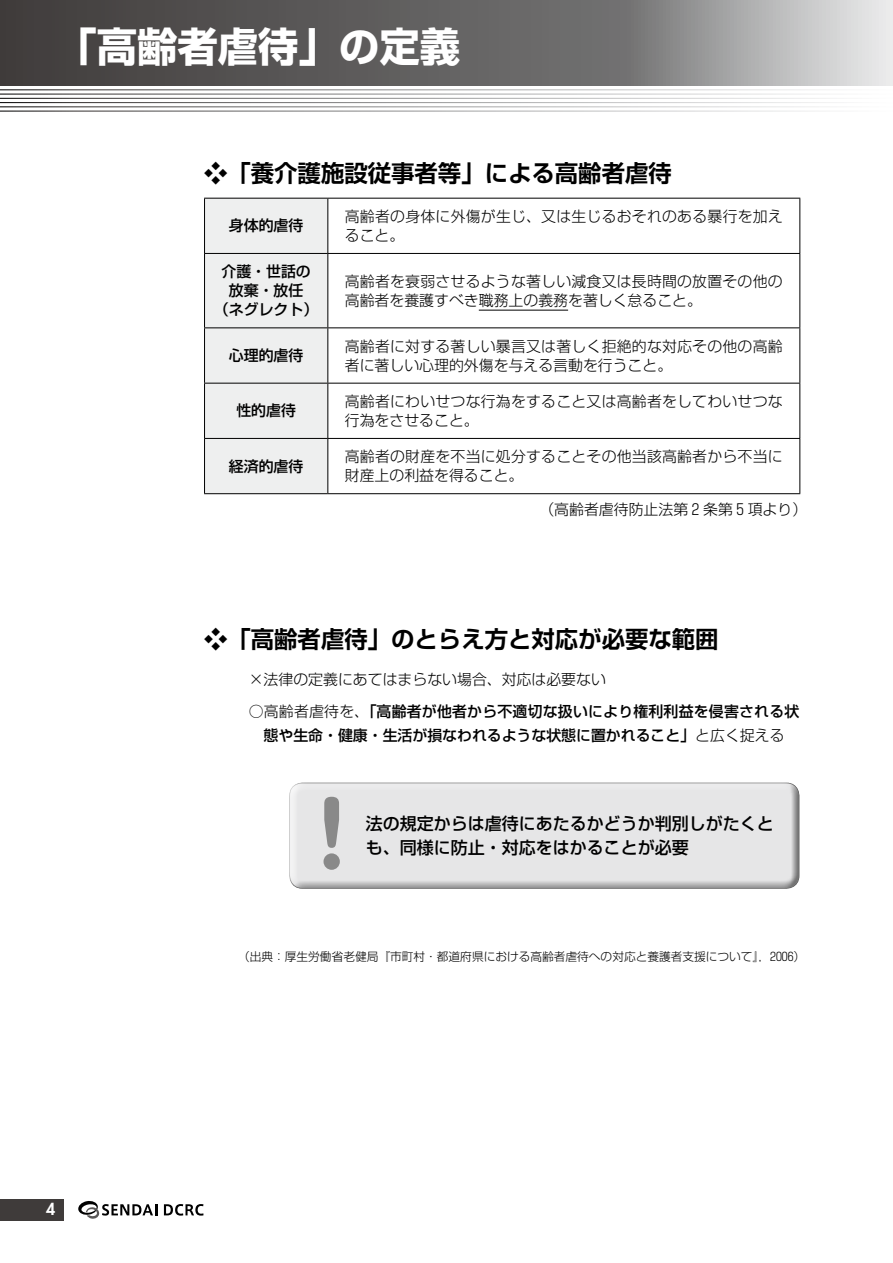
<style>
.page{position:relative;width:893px;height:1263px;background:#fff}
.page>*{position:absolute;margin:0;border:0;box-sizing:border-box;transform-origin:0 0}
.t1{font:700 85.05px "Shin M Go Pro";color:#898989}
.t2{font:700 40.35px "Shin Go Pro";color:#fff}
.t3{font:700 23.4px "Shin Go Pro De";color:#000}
.t4{font:500 16.95px/23.4px "Shin Go Pro";color:#000}
.t5{font:800 15.9px "Futura Std";color:#fff}
.t6{font:300 14.85px/19.2px "Shin Go Pro";letter-spacing:.015em;color:#000}
.t7{font:500 14.85px/19.2px "Shin Go Pro";color:#000;text-align:center}
.t8{font:300 11.7px "Shin Go Pro";color:#000}
.s1{font-weight:300}
</style>
<div class="page">
<svg style="left:164px;top:1204px;width:40px;height:11px"></svg>
<svg style="left:78px;top:1201px;width:79px;height:18px"></svg>
<div style="left:0;top:1199px;width:64px;height:21px;background:#3f3b3a"></div>
<div style="left:205px;top:199px;width:122px;height:294px;background:#eeefef"></div>
<hr style="left:204px;top:198px;width:124px;height:1px;background:#000">
<hr style="left:204px;top:199px;width:1px;height:54px;background:#000">
<hr style="left:328px;top:198px;width:472px;height:1px;background:#000">
<hr style="left:327px;top:199px;width:1px;height:54px;background:#000">
<hr style="left:799px;top:199px;width:1px;height:54px;background:#000">
<hr style="left:204px;top:253px;width:124px;height:1px;background:#000">
<hr style="left:204px;top:254px;width:1px;height:73px;background:#000">
<hr style="left:328px;top:253px;width:472px;height:1px;background:#000">
<hr style="left:327px;top:254px;width:1px;height:73px;background:#000">
<hr style="left:799px;top:254px;width:1px;height:73px;background:#000">
<hr style="left:204px;top:327px;width:124px;height:1px;background:#000">
<hr style="left:204px;top:328px;width:1px;height:55px;background:#000">
<hr style="left:328px;top:327px;width:472px;height:1px;background:#000">
<hr style="left:327px;top:328px;width:1px;height:55px;background:#000">
<hr style="left:799px;top:328px;width:1px;height:55px;background:#000">
<hr style="left:204px;top:383px;width:124px;height:1px;background:#000">
<hr style="left:204px;top:384px;width:1px;height:54px;background:#000">
<hr style="left:328px;top:383px;width:472px;height:1px;background:#000">
<hr style="left:327px;top:384px;width:1px;height:54px;background:#000">
<hr style="left:799px;top:384px;width:1px;height:54px;background:#000">
<hr style="left:204px;top:438px;width:124px;height:1px;background:#000">
<hr style="left:204px;top:439px;width:1px;height:54px;background:#000">
<hr style="left:328px;top:438px;width:472px;height:1px;background:#000">
<hr style="left:327px;top:439px;width:1px;height:54px;background:#000">
<hr style="left:799px;top:439px;width:1px;height:54px;background:#000">
<hr style="left:204px;top:493px;width:124px;height:1px;background:#000">
<hr style="left:328px;top:493px;width:472px;height:1px;background:#000">
<hr style="left:479px;top:310px;width:89px;height:1px;background:#000">
<div style="left:288px;top:781px;width:513px;height:110px;background:#000;opacity:.5"></div>
<svg style="left:0;top:0;width:893px;height:85px;background:#737272"></svg>
<h2 class="t2" style="left:56px;top:15px;width:405px">「高齢者虐待」の定義</h2>
<h3 class="t3" style="left:204px;top:154px;width:469px">❖「養介護施設従事者等」による高齢者虐待</h3>
<p class="t7" style="left:229px;top:214px;width:76px">身体的虐待</p>
<p class="t6" style="left:345px;top:205px;width:440px">高齢者の身体に外傷が生じ、又は生じるおそれのある暴行を加えること。</p>
<p class="t7" style="left:214px;top:260px;width:106px">介護・世話の放棄・放任<br>（ネグレクト）</p>
<p class="t6" style="left:345px;top:270px;width:439px">高齢者を衰弱させるような著しい減食又は長時間の放置その他の高齢者を養護すべき職務上の義務を著しく怠ること。</p>
<p class="t7" style="left:229px;top:344px;width:76px">心理的虐待</p>
<p class="t6" style="left:345px;top:335px;width:439px">高齢者に対する著しい暴言又は著しく拒絶的な対応その他の高齢者に著しい心理的外傷を与える言動を行うこと。</p>
<p class="t7" style="left:236px;top:399px;width:61px">性的虐待</p>
<p class="t6" style="left:345px;top:390px;width:439px">高齢者にわいせつな行為をすること又は高齢者をしてわいせつな行為をさせること。</p>
<p class="t7" style="left:229px;top:455px;width:76px">経済的虐待</p>
<p class="t6" style="left:345px;top:445px;width:439px">高齢者の財産を不当に処分することその他当該高齢者から不当に財産上の利益を得ること。</p>
<p class="t6" style="left:539px;top:498px;width:269px">（高齢者虐待防止法第 2 条第 5 項より）</p>
<h3 class="t3" style="left:204px;top:620px;width:516px">❖「高齢者虐待」のとらえ方と対応が必要な範囲</h3>
<p class="t6" style="left:249px;top:668px;width:359px">×法律の定義にあてはまらない場合、対応は必要ない</p>
<p class="t7" style="left:249px;top:697px;width:552px;line-height:24.5px"><span class="s1">○高齢者虐待を、</span>「高齢者が他者から不適切な扱いにより権利利益を侵害される状態や生命・健康・生活が損なわれるような状態に置かれること」<span class="s1">と広く捉える</span></p>
<h1 class="t1" style="left:289px;top:766px;width:87px">！</h1>
<p class="t4" style="left:366px;top:810px;width:410px">法の規定からは虐待にあたるかどうか判別しがたくとも、同様に防止・対応をはかることが必要</p>
<p class="t8" style="left:238px;top:947px;width:569px">（出典：厚生労働省老健局『市町村・都道府県における高齢者虐待への対応と養護者支援について』，2006）</p>
<p class="t5" style="left:46px;top:1199px;width:11px">4</p>
</div>
